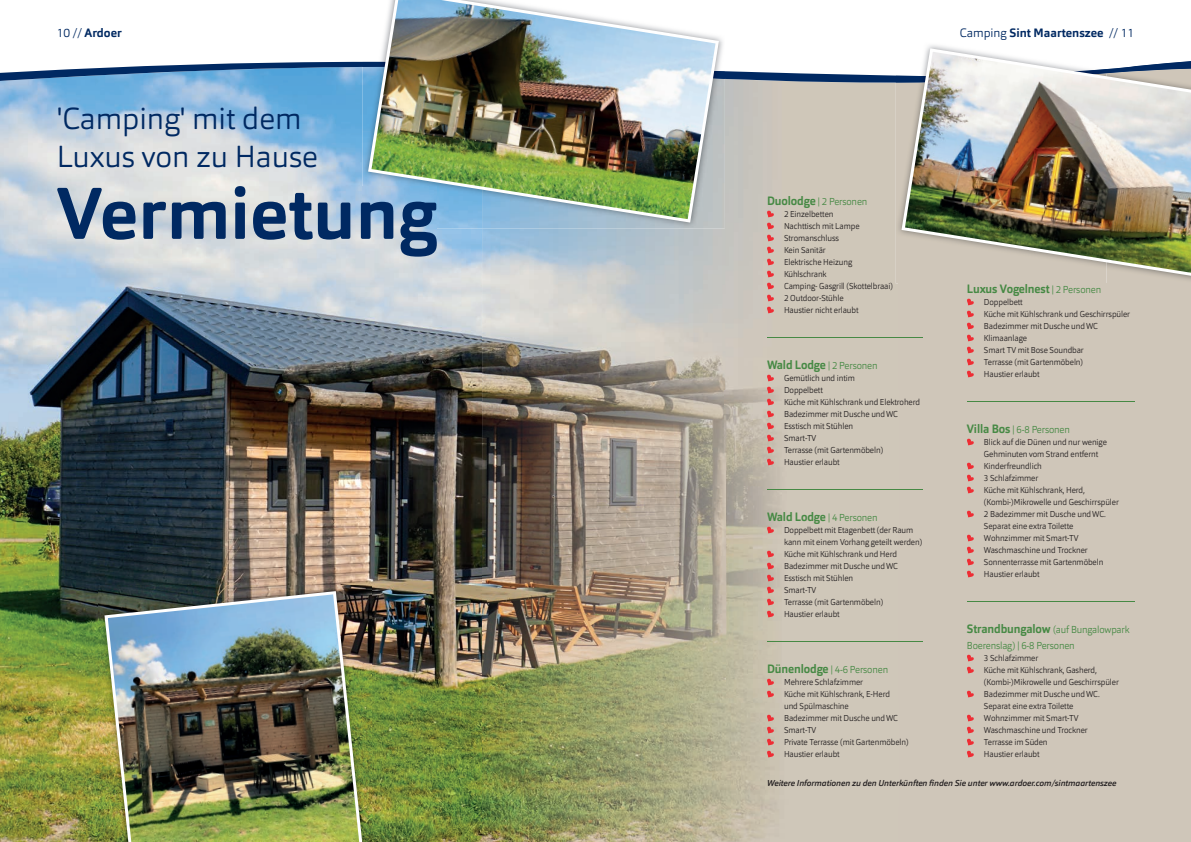
<style>
.page{position:relative;width:1191px;height:842px;background:#fff}
.page>*{position:absolute;margin:0;border:0;box-sizing:border-box;transform-origin:0 0}
.t1{font:700 72px "Orgon";color:#002962}
.t2{font:300 30px/38px "Orgon";color:#002962}
.t3{font:700 12px "Orgon";color:#002962}
.t4{font:700 12px "Orgon";letter-spacing:-.01em;color:#468944;scale:.95 1}
.t5{font:300 10px/16px "Orgon";letter-spacing:-.015em;color:#468944;scale:.95 1}
.t6{font:300 8.5px/12px "Orgon";letter-spacing:-.01em;color:#231f20;scale:.95 1}
.t7{font:italic 500 8.5px "Orgon";letter-spacing:-.01em;color:#231f20}
.s1{font-weight:300}
.s2{font-weight:700;font-size:12px}
.s3{font-weight:300;font-size:10px}
</style>
<div class="page">
<img style="left:0;top:101px;width:482px;height:741px">
<div style="left:1106px;top:284px;width:85px;height:558px;background:#cfc6b9"></div>
<img style="left:725px;top:101px;width:173px;height:602px">
<img style="left:482px;top:229px;width:243px;height:474px">
<div style="left:898px;top:284px;width:208px;height:558px;background:#cfc6b9"></div>
<img style="left:482px;top:703px;width:416px;height:139px">
<svg style="left:0;top:94px;width:895px;height:7px;background:#93b9d3"></svg>
<svg style="left:766px;top:210px;width:8px;height:103px"></svg>
<hr style="left:767px;top:337px;width:156px;height:1px;background:#468944">
<svg style="left:766px;top:374px;width:8px;height:91px"></svg>
<hr style="left:767px;top:489px;width:156px;height:1px;background:#468944">
<svg style="left:766px;top:526px;width:8px;height:7px"></svg>
<svg style="left:766px;top:550px;width:8px;height:67px"></svg>
<hr style="left:767px;top:641px;width:156px;height:1px;background:#468944">
<svg style="left:766px;top:678px;width:8px;height:19px"></svg>
<svg style="left:766px;top:714px;width:8px;height:43px"></svg>
<svg style="left:966px;top:298px;width:7px;height:79px"></svg>
<hr style="left:967px;top:401px;width:167px;height:1px;background:#468944">
<svg style="left:966px;top:438px;width:7px;height:7px"></svg>
<svg style="left:966px;top:462px;width:7px;height:31px"></svg>
<svg style="left:966px;top:510px;width:7px;height:7px"></svg>
<svg style="left:966px;top:534px;width:7px;height:43px"></svg>
<hr style="left:967px;top:601px;width:167px;height:1px;background:#468944">
<svg style="left:966px;top:654px;width:7px;height:19px"></svg>
<svg style="left:966px;top:690px;width:7px;height:7px"></svg>
<svg style="left:966px;top:714px;width:7px;height:43px"></svg>
<svg style="left:0;top:61px;width:895px;height:33px"></svg>
<img style="left:362px;top:79px;width:363px;height:150px">
<img style="left:362px;top:186px;width:75px;height:43px">
<img style="left:362px;top:62px;width:363px;height:17px">
<img style="left:368px;top:0;width:351px;height:223px">
<img style="left:1106px;top:278px;width:85px;height:6px">
<img style="left:895px;top:83px;width:211px;height:201px">
<img style="left:895px;top:75px;width:6px;height:8px">
<img style="left:901px;top:48px;width:290px;height:230px">
<img style="left:99px;top:585px;width:272px;height:257px">
<img style="left:104px;top:591px;width:261px;height:251px">
<h3 class="t3" style="left:57px;top:25px;width:67px"><span class="s1">10 //</span> Ardoer</h3>
<h3 class="t3" style="left:959px;top:25px;width:176px"><span class="s1">Camping</span> Sint Maartenszee <span class="s1">// 11</span></h3>
<h2 class="t2" style="left:57px;top:99px;width:263px">'Camping' mit dem<br>Luxus von zu Hause</h2>
<h1 class="t1" style="left:57px;top:167px;width:381px">Vermietung</h1>
<p class="t5" style="left:767px;top:194px;width:107px"><span class="s2">Duolodge</span> | 2 Personen</p>
<p class="t6" style="left:784px;top:208px;width:116px">2 Einzelbetten<br>Nachttisch mit Lampe<br>Stromanschluss<br>Kein Sanitär<br>Elektrische Heizung<br>Kühlschrank<br>Camping- Gasgrill (Skottelbraai)<br>2 Outdoor-Stühle<br>Haustier nicht erlaubt</p>
<p class="t5" style="left:767px;top:358px;width:118px"><span class="s2">Wald Lodge</span> | 2 Personen</p>
<p class="t6" style="left:784px;top:372px;width:145px">Gemütlich und intim<br>Doppelbett<br>Küche mit Kühlschrank und Elektroherd<br>Badezimmer mit Dusche und WC<br>Esstisch mit Stühlen<br>Smart-TV<br>Terrasse (mit Gartenmöbeln)<br>Haustier erlaubt</p>
<p class="t5" style="left:767px;top:510px;width:118px"><span class="s2">Wald Lodge</span> | 4 Personen</p>
<p class="t6" style="left:784px;top:524px;width:147px">Doppelbett mit Etagenbett (der Raum kann mit einem Vorhang geteilt werden)<br>Küche mit Kühlschrank und Herd<br>Badezimmer mit Dusche und WC<br>Esstisch mit Stühlen<br>Smart-TV<br>Terrasse (mit Gartenmöbeln)<br>Haustier erlaubt</p>
<p class="t5" style="left:767px;top:662px;width:129px"><span class="s2">Dünenlodge</span> | 4-6 Personen</p>
<p class="t6" style="left:784px;top:676px;width:133px">Mehrere Schlafzimmer<br>Küche mit Kühlschrank, E-Herd<br>und Spülmaschine<br>Badezimmer mit Dusche und WC<br>Smart-TV<br>Private Terrasse (mit Gartenmöbeln)<br>Haustier erlaubt</p>
<h3 class="t4" style="left:967px;top:281px;width:143px">Luxus Vogelnest <span class="s3">| 2 Personen</span></h3>
<p class="t6" style="left:984px;top:296px;width:155px">Doppelbett<br>Küche mit Kühlschrank und Geschirrspüler<br>Badezimmer mit Dusche und WC<br>Klimaanlage<br>Smart TV mit Bose Soundbar<br>Terrasse (mit Gartenmöbeln)<br>Haustier erlaubt</p>
<p class="t5" style="left:967px;top:422px;width:110px"><span class="s2">Villa Bos</span> | 6-8 Personen</p>
<p class="t6" style="left:984px;top:436px;width:144px">Blick auf die Dünen und nur wenige<br>Gehminuten vom Strand entfernt<br>Kinderfreundlich<br>3 Schlafzimmer<br>Küche mit Kühlschrank, Herd, (Kombi-)Mikrowelle und Geschirrspüler<br>2 Badezimmer mit Dusche und WC.<br>Separat eine extra Toilette<br>Wohnzimmer mit Smart-TV<br>Waschmaschine und Trockner<br>Sonnenterrasse mit Gartenmöbeln<br>Haustier erlaubt</p>
<p class="t5" style="left:967px;top:622px;width:172px"><span class="s2">Strandbungalow</span> (auf Bungalowpark<br>Boerenslag) | 6-8 Personen</p>
<p class="t6" style="left:984px;top:652px;width:144px">3 Schlafzimmer<br>Küche mit Kühlschrank, Gasherd, (Kombi-)Mikrowelle und Geschirrspüler<br>Badezimmer mit Dusche und WC.<br>Separat eine extra Toilette<br>Wohnzimmer mit Smart-TV<br>Waschmaschine und Trockner<br>Terrasse im Süden<br>Haustier erlaubt</p>
<p class="t7" style="left:767px;top:778px;width:351px">Weitere Informationen zu den Unterkünften finden Sie unter www.ardoer.com/sintmaartenszee</p>
</div>
